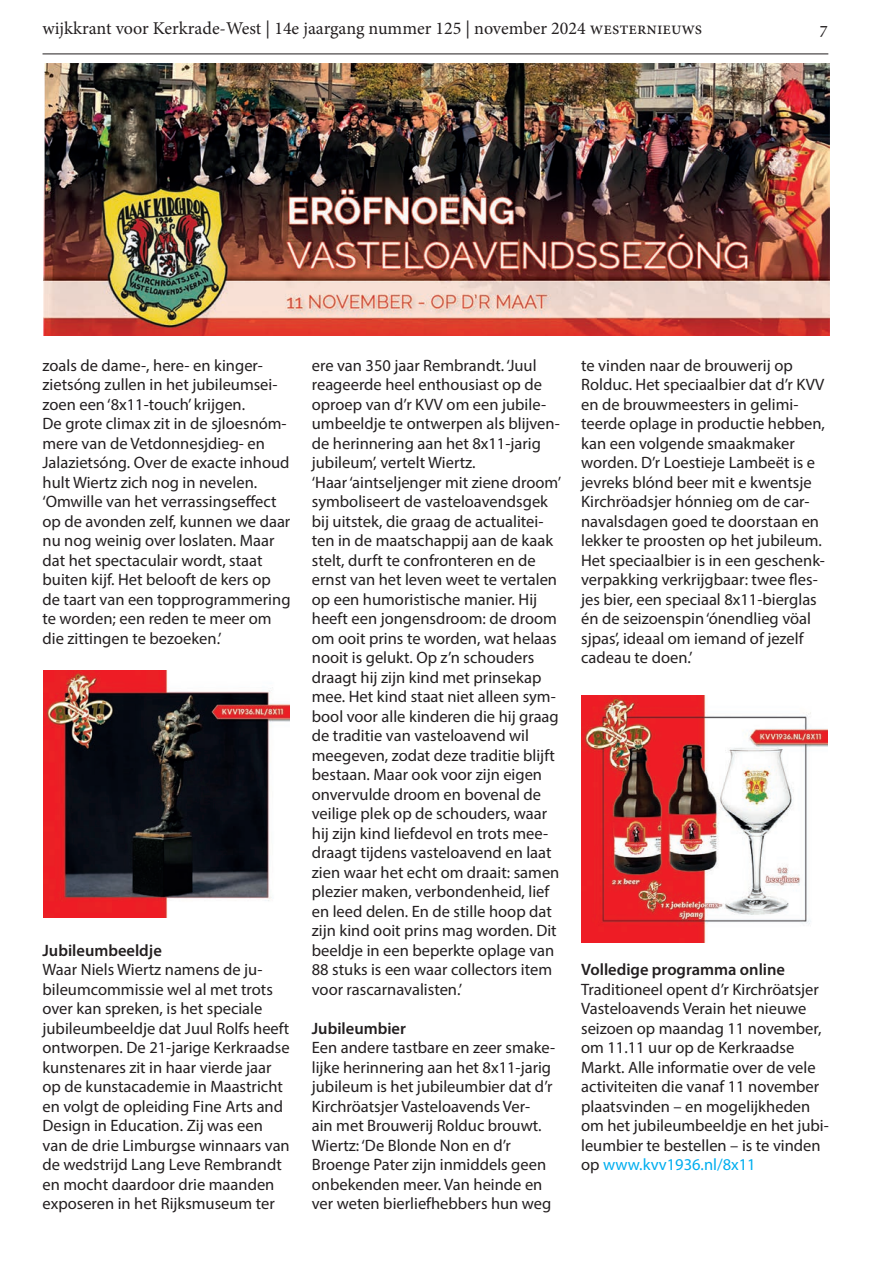
<style>
.page{position:relative;width:893px;height:1263px;background:#fff}
.page>*{position:absolute;margin:0;border:0;box-sizing:border-box;transform-origin:0 0}
.t1{font:18px "Minion Pro";color:#231f20}
.platte_tekst{font:16.5px/19.5px "Myriad Pro";color:#231f20}
.platte_tekst-2{font:600 16.5px "Myriad Pro";color:#231f20}
.s1{color:#00aeef}
</style>
<div class="page">
<hr style="left:43px;top:54px;width:785px;height:1px;background:#231f20">
<img style="left:581px;top:696px;width:247px;height:247px">
<img style="left:43px;top:670px;width:247px;height:247px">
<img style="left:44px;top:64px;width:785px;height:272px">
<p class="t1" style="left:43px;top:16px;width:661px">wijkkrant voor Kerkrade-West | 14e jaargang nummer 125 | november 2024 westernieuws</p>
<p class="t1" style="left:820px;top:16px;width:10px">7</p>
<p class="platte_tekst" style="left:43px;top:355px;width:236px">zoals de dame-, here- en kinger&shy;zietsóng zullen in het jubileumsei&shy;zoen een ‘8x11-touch’ krijgen.</p>
<p class="platte_tekst" style="left:43px;top:413px;width:250px">De grote climax zit in de sjloesnóm&shy;mere van de Vetdonnesjdieg- en Jalazietsóng. Over de exacte inhoud hult Wiertz zich nog in nevelen. ‘Omwille van het verrassingseffect op de avonden zelf, kunnen we daar nu nog weinig over loslaten. Maar dat het spectaculair wordt, staat buiten kijf. Het belooft de kers op de taart van een topprogrammering te worden; een reden te meer om die zittingen te bezoeken.’</p>
<p class="platte_tekst-2" style="left:43px;top:940px;width:121px">Jubileumbeeldje</p>
<p class="platte_tekst" style="left:43px;top:960px;width:249px">Waar Niels Wiertz namens de ju&shy;bileumcommissie wel al met trots over kan spreken, is het speciale jubileumbeeldje dat Juul Rolfs heeft ontworpen. De 21-jarige Kerkraadse kunstenares zit in haar vierde jaar op de kunstacademie in Maastricht en volgt de opleiding Fine Arts and Design in Education. Zij was een van de drie Limburgse winnaars van de wedstrijd Lang Leve Rembrandt en mocht daardoor drie maanden exposeren in het Rijksmuseum ter</p>
<p class="platte_tekst" style="left:312px;top:355px;width:249px">ere van 350 jaar Rembrandt. ‘Juul reageerde heel enthousiast op de oproep van d’r KVV om een jubile&shy;umbeeldje te ontwerpen als blijven&shy;de herinnering aan het 8x11-jarig jubileum’, vertelt Wiertz.</p>
<p class="platte_tekst" style="left:312px;top:472px;width:251px">‘Haar ‘aintseljenger mit ziene droom’ symboliseert de vasteloavendsgek bij uitstek, die graag de actualitei&shy;ten in de maatschappij aan de kaak stelt, durft te confronteren en de ernst van het leven weet te vertalen op een humoristische manier. Hij heeft een jongensdroom: de droom om ooit prins te worden, wat helaas nooit is gelukt. Op z’n schouders draagt hij zijn kind met prinsekap mee. Het kind staat niet alleen sym&shy;bool voor alle kinderen die hij graag de traditie van vasteloavend wil meegeven, zodat deze traditie blijft bestaan. Maar ook voor zijn eigen onvervulde droom en bovenal de veilige plek op de schouders, waar hij zijn kind liefdevol en trots mee&shy;draagt tijdens vasteloavend en laat zien waar het echt om draait: samen plezier maken, verbondenheid, lief en leed delen. En de stille hoop dat zijn kind ooit prins mag worden. Dit beeldje in een beperkte oplage van 88 stuks is een waar collectors item voor rascarnavalisten.’</p>
<p class="platte_tekst-2" style="left:312px;top:1018px;width:96px">Jubileumbier</p>
<p class="platte_tekst" style="left:312px;top:1038px;width:245px">Een andere tastbare en zeer smake&shy;lijke herinnering aan het 8x11-jarig jubileum is het jubileumbier dat d’r Kirchröatsjer Vasteloavends Ver-<br>ain met Brouwerij Rolduc brouwt.<br>Wiertz: ‘De Blonde Non en d’r Broenge Pater zijn inmiddels geen onbekenden meer. Van heinde en ver weten bierliefhebbers hun weg</p>
<p class="platte_tekst" style="left:581px;top:355px;width:245px">te vinden naar de brouwerij op<br>Rolduc. Het speciaalbier dat d’r KVV en de brouwmeesters in gelimi&shy;teerde oplage in productie hebben, kan een volgende smaakmaker worden. D’r Loestieje Lambeët is e jevreks blónd beer mit e kwentsje<br>Kirchröadsjer hónnieg om de car&shy;navalsdagen goed te doorstaan en lekker te proosten op het jubileum.<br>Het speciaalbier is in een geschenk&shy;verpakking verkrijgbaar: twee fles&shy;jes bier, een speciaal 8x11-bierglas én de seizoenspin ‘ónendlieg vöal sjpas’, ideaal om iemand of jezelf cadeau te doen.’</p>
<p class="platte_tekst-2" style="left:581px;top:959px;width:205px">Volledige programma online</p>
<p class="platte_tekst" style="left:581px;top:979px;width:249px">Traditioneel opent d’r Kirchröatsjer Vasteloavends Verain het nieuwe seizoen op maandag 11 november, om 11.11 uur op de Kerkraadse Markt. Alle informatie over de vele activiteiten die vanaf 11 november plaatsvinden – en mogelijkheden om het jubileumbeeldje en het jubi&shy;leumbier te bestellen – is te vinden op <span class="s1">www.kvv1936.nl/8x11</span></p>
</div>
